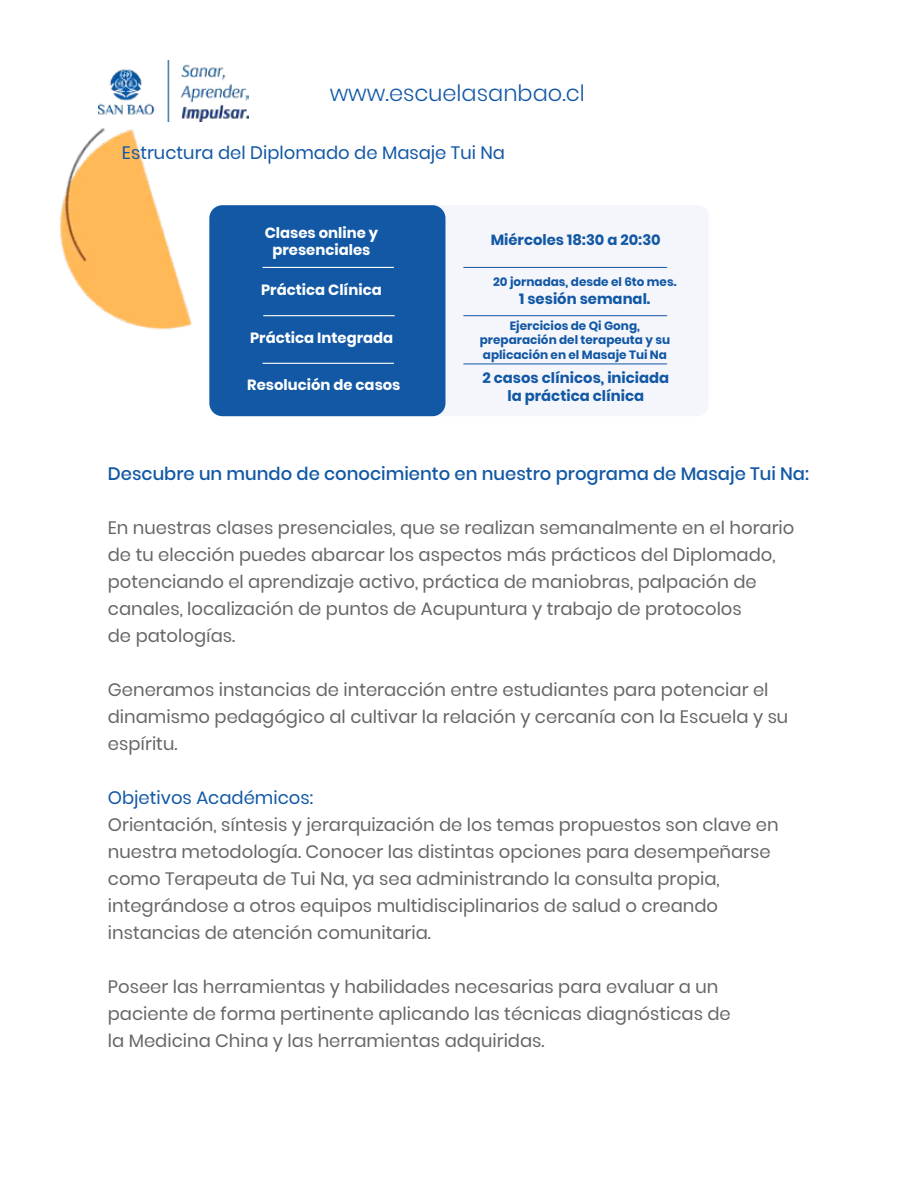
<style>
.page{position:relative;width:918px;height:1188px;background:#fff}
.page>*{position:absolute;margin:0;border:0;box-sizing:border-box;transform-origin:0 0}
.t1{font:300 22.5px "Poppins";color:#1258a5}
.t2{font:18px/27px "Poppins";color:#666}
.t3{font:500 18px "Poppins";color:#1258a5}
.t4{font:18px "Poppins";color:#1258a5}
.t5{font:700 14.85px/17.7px "Poppins";color:#1258a5;text-align:center}
.t6{font:700 14.85px/17.7px "Poppins";color:#fff;text-align:center}
.t7{font:700 12px/14.4px "Poppins";color:#1258a5;text-align:center}
</style>
<div class="page">
<img style="left:60px;top:128px;width:132px;height:202px">
<img style="left:98px;top:60px;width:151px;height:62px">
<div style="left:211px;top:205px;width:498px;height:211px;background:#f5f6fb;border-radius:11px"></div>
<div style="left:209px;top:205px;width:236px;height:211px;background:#1258a5;border-radius:13px"></div>
<hr style="left:263px;top:267px;width:131px;height:1px;background:#fff">
<hr style="left:263px;top:315px;width:132px;height:1px;background:#fff">
<hr style="left:263px;top:363px;width:131px;height:1px;background:#fff">
<hr style="left:464px;top:267px;width:203px;height:1px;background:#1258a5">
<hr style="left:464px;top:315px;width:203px;height:1px;background:#1258a5">
<hr style="left:464px;top:364px;width:203px;height:1px;background:#1258a5">
<p class="t1" style="left:330px;top:80px;width:257px">www.escuelasanbao.cl</p>
<p class="t4" style="left:122px;top:142px;width:385px">Estructura del Diplomado de Masaje Tui Na</p>
<p class="t6" style="left:265px;top:224px;width:115px">Clases online y presenciales</p>
<p class="t6" style="left:261px;top:281px;width:122px">Práctica Clínica</p>
<p class="t6" style="left:250px;top:329px;width:145px">Práctica Integrada</p>
<p class="t6" style="left:247px;top:376px;width:155px">Resolución de casos</p>
<p class="t5" style="left:491px;top:231px;width:172px">Miércoles 18:30 a 20:30</p>
<p class="t7" style="left:493px;top:275px;width:185px">20 jornadas, desde el 6to mes.</p>
<p class="t5" style="left:519px;top:290px;width:133px">1 sesión semanal.</p>
<p class="t7" style="left:480px;top:318px;width:192px">Ejercicios de Qi Gong, preparación del terapeuta y su aplicación en el Masaje Tui Na</p>
<p class="t5" style="left:483px;top:369px;width:188px">2 casos clínicos, iniciada la práctica clínica</p>
<p class="t3" style="left:108px;top:464px;width:703px">Descubre un mundo de conocimiento en nuestro programa de Masaje Tui Na:</p>
<p class="t2" style="left:108px;top:515px;width:688px">En nuestras clases presenciales, que se realizan semanalmente en el horario de tu elección puedes abarcar los aspectos más prácticos del Diplomado, potenciando el aprendizaje activo, práctica de maniobras, palpación de canales, localización de puntos de Acupuntura y trabajo de protocolos<br>de patologías.</p>
<p class="t2" style="left:108px;top:677px;width:682px">Generamos instancias de interacción entre estudiantes para potenciar el dinamismo pedagógico al cultivar la relación y cercanía con la Escuela y su espíritu.</p>
<p class="t4" style="left:108px;top:788px;width:207px">Objetivos Académicos:</p>
<p class="t2" style="left:108px;top:812px;width:672px">Orientación, síntesis y jerarquización de los temas propuestos son clave en nuestra metodología. Conocer las distintas opciones para desempeñarse como Terapeuta de Tui Na, ya sea administrando la consulta propia, integrándose a otros equipos multidisciplinarios de salud o creando instancias de atención comunitaria.</p>
<p class="t2" style="left:108px;top:974px;width:625px">Poseer las herramientas y habilidades necesarias para evaluar a un paciente de forma pertinente aplicando las técnicas diagnósticas de la Medicina China y las herramientas adquiridas.</p>
</div>
